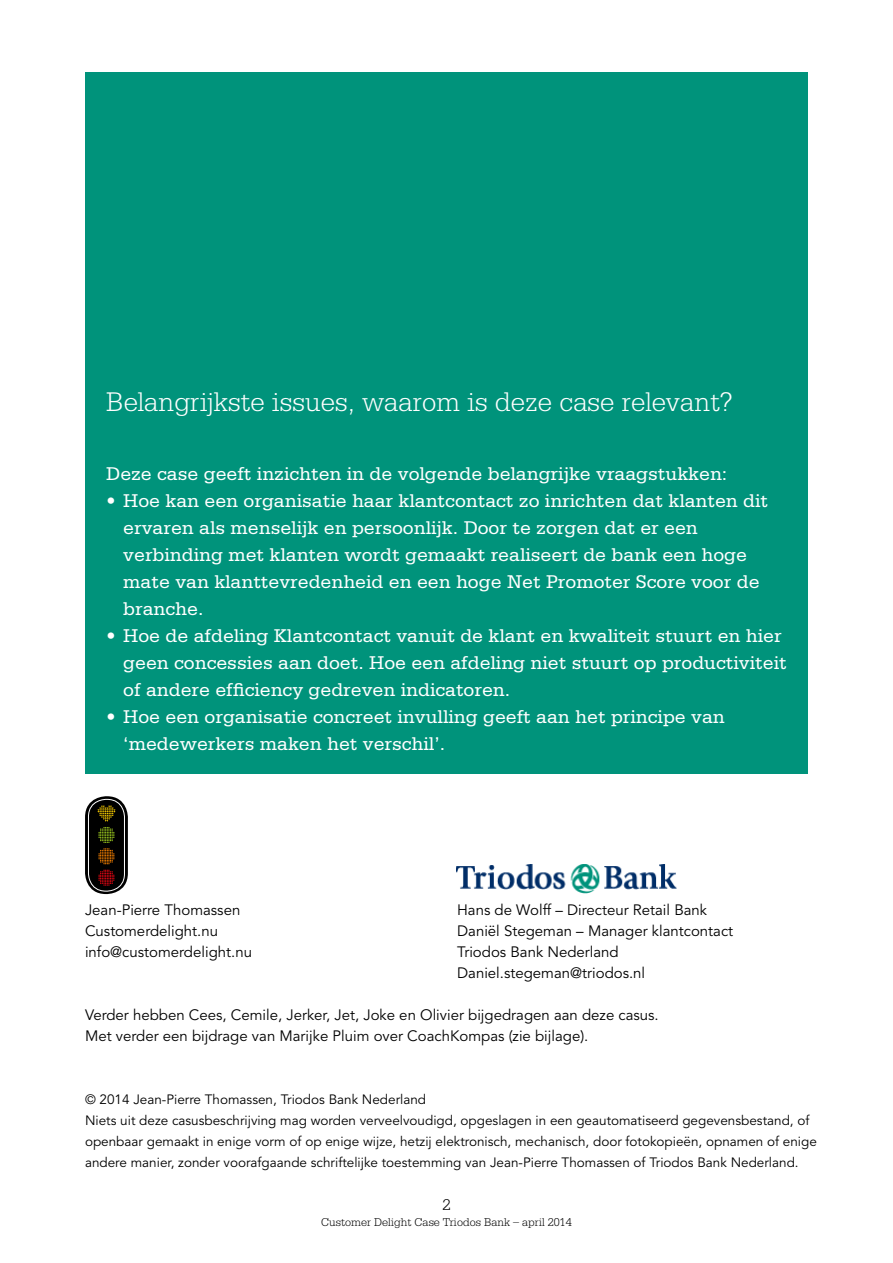
<style>
.page{position:relative;width:893px;height:1263px;background:#fff}
.page>*{position:absolute;margin:0;border:0;box-sizing:border-box;transform-origin:0 0}
.t1{font:300 28.5px "Serifa Std";color:#fff}
.t2{font:19.5px/27px "Serifa Std";color:#fff}
.t3{font:300 16.5px "Serifa Std";color:#000}
.t4{font:15px/21px "Avenir LT Std";color:#000}
.t5{font:13.5px/21px "Avenir LT Std";color:#000}
.t6{font:300 12px "Serifa Std";color:#000}
</style>
<div class="page">
<div style="left:85px;top:72px;width:723px;height:702px;background:#00937b"></div>
<div style="left:85px;top:796px;width:43px;height:98px;background:#000;border-radius:21px"></div>
<div style="left:88px;top:799px;width:37px;height:92px;border:1px solid #fff;border-radius:18px"></div>
<svg style="left:98px;top:806px;width:17px;height:15px"></svg>
<svg style="left:98px;top:827px;width:16px;height:37px"></svg>
<svg style="left:98px;top:870px;width:16px;height:16px"></svg>
<img style="left:456px;top:864px;width:220px;height:30px">
<h1 class="t1" style="left:106px;top:386px;width:628px">Belangrijkste issues, waarom is deze case relevant?</h1>
<p class="t2" style="left:106px;top:460px;width:622px">Deze case geeft inzichten in de volgende belangrijke vraagstukken:</p>
<p class="t2" style="left:123px;top:487px;width:646px;text-indent:-17px">• Hoe kan een organisatie haar klantcontact zo inrichten dat klanten dit ervaren als menselijk en persoonlijk. Door te zorgen dat er een verbinding met klanten wordt gemaakt realiseert de bank een hoge mate van klanttevredenheid en een hoge Net Promoter Score voor de branche.</p>
<p class="t2" style="left:123px;top:622px;width:665px;text-indent:-17px">• Hoe de afdeling Klantcontact vanuit de klant en kwaliteit stuurt en hier geen concessies aan doet. Hoe een afdeling niet stuurt op productiviteit of andere efficiency gedreven indicatoren.</p>
<p class="t2" style="left:123px;top:703px;width:603px;text-indent:-17px">• Hoe een organisatie concreet invulling geeft aan het principe van ‘medewerkers maken het verschil’.</p>
<p class="t4" style="left:85px;top:900px;width:168px">Jean-Pierre Thomassen<br>Customerdelight.nu info@customerdelight.nu</p>
<p class="t4" style="left:457px;top:900px;width:278px">Hans de Wolff – Directeur Retail Bank<br>Daniël Stegeman – Manager klantcontact<br>Triodos Bank Nederland<br>Daniel.stegeman@triodos.nl</p>
<p class="t4" style="left:85px;top:1005px;width:575px">Verder hebben Cees, Cemile, Jerker, Jet, Joke en Olivier bijgedragen aan deze casus.<br>Met verder een bijdrage van Marijke Pluim over CoachKompas (zie bijlage).</p>
<p class="t5" style="left:85px;top:1089px;width:733px">© 2014 Jean-Pierre Thomassen, Triodos Bank Nederland<br>Niets uit deze casusbeschrijving mag worden verveelvoudigd, opgeslagen in een geautomatiseerd gegevensbestand, of openbaar gemaakt in enige vorm of op enige wijze, hetzij elektronisch, mechanisch, door fotokopieën, opnamen of enige andere manier, zonder voorafgaande schriftelijke toestemming van Jean-Pierre Thomassen of Triodos Bank Nederland.</p>
<p class="t3" style="left:442px;top:1195px;width:10px">2</p>
<p class="t6" style="left:321px;top:1215px;width:252px">Customer Delight Case Triodos Bank – april 2014</p>
</div>
